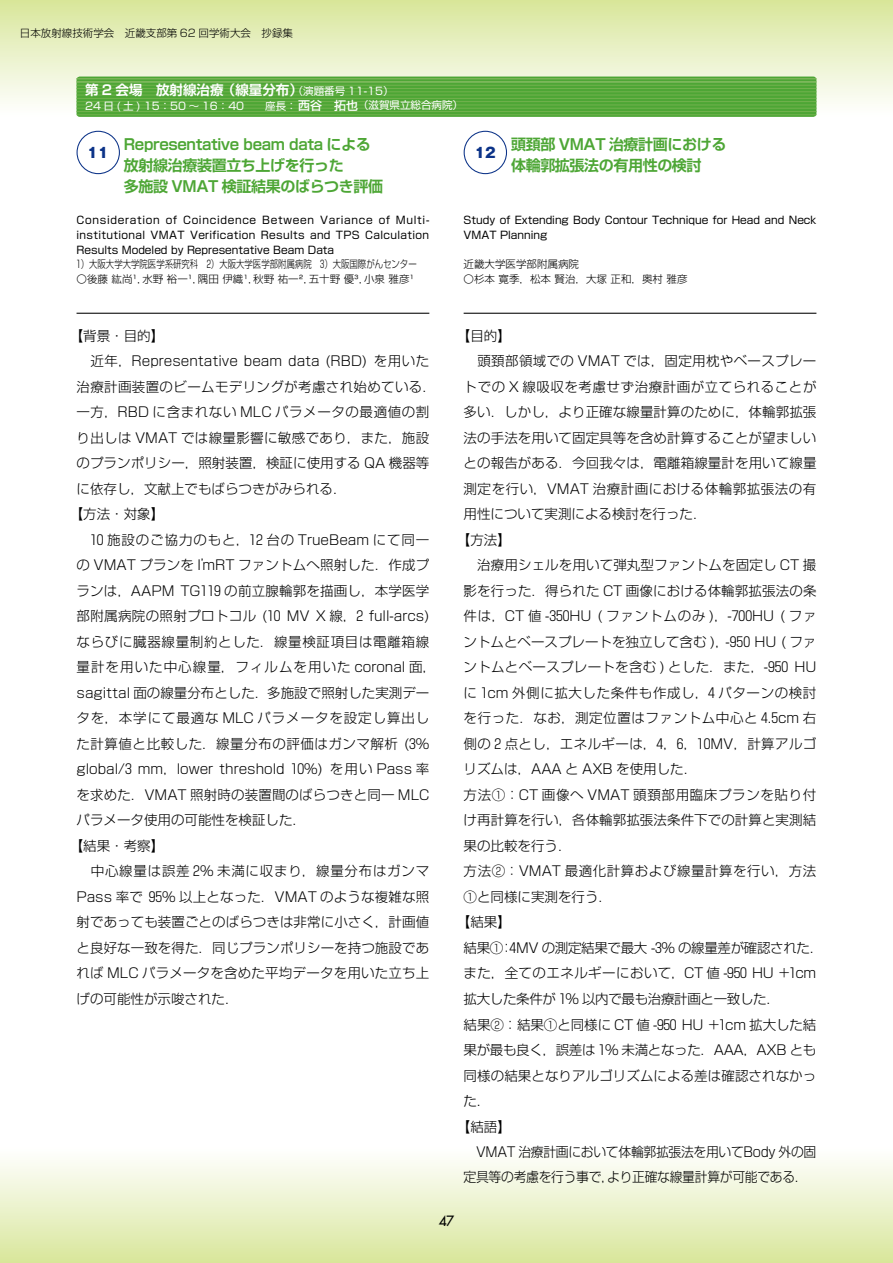
<style>
.page{position:relative;width:893px;height:1263px;background:#fff}
.page>*{position:absolute;margin:0;border:0;box-sizing:border-box;transform-origin:0 0}
.t1{font:700 15px/21px "Shin Go Pro De";letter-spacing:-.025em;color:#4da635}
.t2{font:800 13.8px "Gothic MB101 Pro";color:#0c3388}
.t3{font:13.8px "Futura";color:#000}
.t4{font:300 13.5px "Shin Go Pro";letter-spacing:.005em;color:#000}
.t5{font:300 13.5px "Shin Go Pro";letter-spacing:.025em;color:#000}
.t6{font:300 13.5px "Shin Go Pro";letter-spacing:.045em;color:#000}
.t7{font:300 13.5px "Shin Go Pro";letter-spacing:.04em;color:#000}
.t8{font:300 13.5px "Shin Go Pro";letter-spacing:-.025em;color:#000}
.t9{font:300 13.5px "Shin Go Pro";letter-spacing:.03em;color:#000}
.t10{font:300 13.5px "Shin Go Pro";letter-spacing:-.025em;color:#000;scale:.95 1}
.t11{font:300 13.5px "Shin Go Pro";letter-spacing:.065em;color:#000}
.t12{font:300 13.5px "Shin Go Pro";letter-spacing:.06em;color:#000}
.t13{font:300 13.5px "Shin Go Pro";letter-spacing:.075em;color:#000}
.t14{font:300 13.5px "Shin Go Pro";letter-spacing:.05em;color:#000}
.t15{font:300 13.5px "Shin Go Pro";letter-spacing:.055em;color:#000}
.t16{font:700 13.5px "Shin Go Pro De";color:#fff}
.t17{font:300 13.5px "Shin Go Pro";letter-spacing:.005em;color:#000;scale:.95 1}
.t18{font:500 12px "Shin Go Pro";color:#fff}
.t19{font:10.5px/15px "Shin Go Pro";color:#000}
.t20{font:300 10.5px/15px "Shin Go Pro";color:#000}
.t21{font:10.5px "Shin Go Pro";letter-spacing:.035em;color:#000}
.t22{font:300 10.5px/15px "Shin Go Pro";color:#000;text-align:right;scale:.8 1}
.t23{font:10.5px/14.2px "Shin Go Pro";color:#fff}
.t24{font:10.5px "Shin Go Pro";letter-spacing:.065em;color:#000}
</style>
<div class="page">
<div style="left:1px;top:1145px;width:891px;height:118px;background:linear-gradient(to bottom,#fff,#d9e79d)"></div>
<div style="left:1px;top:0;width:891px;height:118px;background:linear-gradient(to bottom,#d8e69b,#fdfeff)"></div>
<svg style="left:77px;top:77px;width:739px;height:40px;background:#52a739"></svg>
<hr style="left:77px;top:78px;width:739px;height:1px;background:#72b24e">
<hr style="left:77px;top:81px;width:739px;height:1px;background:#72b24e">
<hr style="left:77px;top:85px;width:739px;height:1px;background:#72b24e">
<hr style="left:77px;top:88px;width:739px;height:1px;background:#72b24e">
<hr style="left:77px;top:91px;width:739px;height:1px;background:#72b24e">
<hr style="left:77px;top:95px;width:739px;height:1px;background:#72b24e">
<hr style="left:77px;top:98px;width:739px;height:1px;background:#72b24e">
<hr style="left:77px;top:101px;width:739px;height:1px;background:#72b24e">
<hr style="left:77px;top:105px;width:739px;height:1px;background:#72b24e">
<hr style="left:77px;top:108px;width:739px;height:1px;background:#72b24e">
<hr style="left:77px;top:111px;width:739px;height:1px;background:#72b24e">
<hr style="left:77px;top:114px;width:739px;height:1px;background:#72b24e">
<hr style="left:77px;top:313px;width:352px;height:1px;background:#000">
<div style="left:77px;top:131px;width:43px;height:43px;border:1px solid #0c3388;border-radius:50%"></div>
<div style="left:464px;top:131px;width:43px;height:43px;border:1px solid #0c3388;border-radius:50%"></div>
<hr style="left:464px;top:313px;width:352px;height:1px;background:#000">
<p class="t20" style="left:20px;top:24px;width:275px">日本放射線技術学会　近畿支部第 62 回学術大会　抄録集</p>
<p class="t16" style="left:85px;top:78px;width:219px">第 2 会場　放射線治療（線量分布(</p>
<p class="t23" style="left:85px;top:97px;width:213px">24 日 ( 土 ) 15：50 ～ 16：40　　座長：</p>
<p class="t23" style="left:358px;top:82px;width:106px;text-indent:-65px">（演題番号 11-15(<br>（滋賀県立総合病院(</p>
<p class="t18" style="left:298px;top:95px;width:61px">西谷　拓也</p>
<p class="t2" style="left:88px;top:141px;width:22px">11</p>
<p class="t1" style="left:124px;top:132px;width:261px">Representative beam data による放射線治療装置立ち上げを行った<br>多施設 VMAT 検証結果のばらつき評価</p>
<p class="t2" style="left:475px;top:141px;width:22px">12</p>
<p class="t1" style="left:511px;top:132px;width:217px">頭頚部 VMAT 治療計画における体輪郭拡張法の有用性の検討</p>
<p class="t21" style="left:166px;top:211px;width:13px">of</p>
<p class="t21" style="left:379px;top:211px;width:13px">of</p>
<p class="t24" style="left:77px;top:211px;width:85px">Consideration</p>
<p class="t19" style="left:77px;top:241px;width:259px">Results Modeled by Representative Beam Data</p>
<p class="t24" style="left:183px;top:211px;width:75px">Coincidence</p>
<p class="t24" style="left:262px;top:211px;width:53px">Between</p>
<p class="t24" style="left:320px;top:211px;width:54px">Variance</p>
<p class="t21" style="left:396px;top:211px;width:35px">Multi-</p>
<p class="t21" style="left:190px;top:226px;width:67px">Verification</p>
<p class="t21" style="left:336px;top:226px;width:25px">TPS</p>
<p class="t21" style="left:365px;top:226px;width:65px">Calculation</p>
<p class="t21" style="left:77px;top:226px;width:70px">institutional</p>
<p class="t21" style="left:151px;top:226px;width:36px">VMAT</p>
<p class="t21" style="left:261px;top:226px;width:45px">Results</p>
<p class="t21" style="left:310px;top:226px;width:22px">and</p>
<p class="t22" style="left:77px;top:256px;width:427px">）1 大阪大学大学院医学系研究科　）2 大阪大学医学部附属病院　）3 大阪国際がんセンター小泉雅彦¹</p>
<p class="t20" style="left:309px;top:271px;width:62px">五十野優³，</p>
<p class="t20" style="left:77px;top:271px;width:73px">〇後藤紘尚¹，</p>
<p class="t20" style="left:198px;top:271px;width:62px">隅田伊織¹，</p>
<p class="t20" style="left:253px;top:271px;width:62px">秋野祐一²，</p>
<p class="t20" style="left:142px;top:271px;width:62px">水野裕一¹，</p>
<p class="t19" style="left:464px;top:211px;width:354px">Study of Extending Body Contour Technique for Head and Neck<br>VMAT Planning</p>
<p class="t20" style="left:464px;top:256px;width:225px">近畿大学医学部附属病院<br>〇杉本寛季，松本賢治，大塚正和，奥村雅彦</p>
<p class="t4" style="left:70px;top:325px;width:96px">【背景・目的【</p>
<p class="t4" style="left:77px;top:350px;width:292px">　近年，Representative beam data (RBD)</p>
<p class="t5" style="left:77px;top:376px;width:361px">治療計画装置のビームモデリングが考慮され始めている．</p>
<p class="t6" style="left:77px;top:401px;width:354px">一方，RBD に含まれない MLC パラメータの最適値の割</p>
<p class="t5" style="left:77px;top:427px;width:354px">り出しは VMAT では線量影響に敏感であり，また，施設</p>
<p class="t4" style="left:77px;top:452px;width:354px">のプランポリシー，照射装置，検証に使用する QA 機器等</p>
<p class="t4" style="left:77px;top:478px;width:272px">に依存し，文献上でもばらつきがみられる．</p>
<p class="t4" style="left:70px;top:503px;width:96px">【方法・対象【</p>
<p class="t11" style="left:77px;top:529px;width:354px">　10 施設のご協力のもと，12 台の TrueBeam にて同一</p>
<p class="t4" style="left:202px;top:554px;width:228px">mRT ファントムへ照射した．作成プ</p>
<p class="t4" style="left:374px;top:350px;width:57px">を用いた</p>
<p class="t4" style="left:77px;top:554px;width:139px">の VMAT プランを ’I</p>
<p class="t4" style="left:77px;top:580px;width:354px">ランは，AAPM TG119 の前立腺輪郭を描画し，本学医学</p>
<p class="t5" style="left:77px;top:605px;width:354px">部附属病院の照射プロトコル (10 MV X 線，2 full-arcs(</p>
<p class="t14" style="left:77px;top:631px;width:354px">ならびに臓器線量制約とした．線量検証項目は電離箱線</p>
<p class="t13" style="left:77px;top:656px;width:361px">量計を用いた中心線量，フィルムを用いた coronal 面，</p>
<p class="t4" style="left:77px;top:682px;width:354px">sagittal 面の線量分布とした．多施設で照射した実測デー</p>
<p class="t11" style="left:77px;top:707px;width:354px">タを，本学にて最適な MLC パラメータを設定し算出し</p>
<p class="t7" style="left:77px;top:733px;width:354px">た計算値と比較した．線量分布の評価はガンマ解析 )3%</p>
<p class="t4" style="left:330px;top:758px;width:101px">を用い Pass 率</p>
<p class="t4" style="left:77px;top:758px;width:248px">global/3 mm，lower threshold 10%)</p>
<p class="t4" style="left:77px;top:784px;width:354px">を求めた．VMAT 照射時の装置間のばらつきと同一 MLC</p>
<p class="t4" style="left:77px;top:809px;width:231px">パラメータ使用の可能性を検証した．</p>
<p class="t4" style="left:70px;top:835px;width:96px">【結果・考察【</p>
<p class="t15" style="left:77px;top:860px;width:354px">　中心線量は誤差 2% 未満に収まり，線量分布はガンマ</p>
<p class="t4" style="left:77px;top:886px;width:354px">Pass 率で 95% 以上となった．VMAT のような複雑な照</p>
<p class="t4" style="left:77px;top:911px;width:354px">射であっても装置ごとのばらつきは非常に小さく，計画値</p>
<p class="t4" style="left:77px;top:937px;width:354px">と良好な一致を得た．同じプランポリシーを持つ施設であ</p>
<p class="t4" style="left:77px;top:962px;width:354px">れば MLC パラメータを含めた平均データを用いた立ち上</p>
<p class="t4" style="left:77px;top:988px;width:164px">げの可能性が示唆された．</p>
<p class="t4" style="left:457px;top:325px;width:55px">【目的【</p>
<p class="t5" style="left:464px;top:350px;width:354px">　頭頚部領域での VMAT では，固定用枕やベースプレー</p>
<p class="t7" style="left:464px;top:376px;width:354px">トでの X 線吸収を考慮せず治療計画が立てられることが</p>
<p class="t4" style="left:464px;top:401px;width:354px">多い．しかし，より正確な線量計算のために，体輪郭拡張</p>
<p class="t4" style="left:464px;top:427px;width:354px">法の手法を用いて固定具等を含め計算することが望ましい</p>
<p class="t4" style="left:464px;top:452px;width:354px">との報告がある．今回我々は，電離箱線量計を用いて線量</p>
<p class="t7" style="left:464px;top:478px;width:354px">測定を行い，VMAT 治療計画における体輪郭拡張法の有</p>
<p class="t4" style="left:464px;top:503px;width:244px">用性について実測による検討を行った．</p>
<p class="t4" style="left:457px;top:529px;width:55px">【方法【</p>
<p class="t4" style="left:464px;top:554px;width:354px">　治療用シェルを用いて弾丸型ファントムを固定し CT 撮</p>
<p class="t4" style="left:464px;top:580px;width:354px">影を行った．得られた CT 画像における体輪郭拡張法の条</p>
<p class="t12" style="left:464px;top:605px;width:354px">件は，CT 値 -350HU ( ファントムのみ )，-700HU ( ファ</p>
<p class="t4" style="left:464px;top:631px;width:354px">ントムとベースプレートを独立して含む )，-950 HU ( ファ</p>
<p class="t4" style="left:464px;top:656px;width:354px">ントムとベースプレートを含む ) とした．また，-950 HU</p>
<p class="t6" style="left:464px;top:682px;width:354px">に 1cm 外側に拡大した条件も作成し，4 パターンの検討</p>
<p class="t6" style="left:464px;top:707px;width:354px">を行った．なお，測定位置はファントム中心と 4.5cm 右</p>
<p class="t9" style="left:464px;top:733px;width:354px">側の 2 点とし，エネルギーは，4，6，10MV，計算アルゴ</p>
<p class="t4" style="left:464px;top:758px;width:235px">リズムは，AAA と AXB を使用した．</p>
<p class="t6" style="left:464px;top:784px;width:354px">方法①：CT 画像へ VMAT 頭頚部用臨床プランを貼り付</p>
<p class="t4" style="left:464px;top:809px;width:354px">け再計算を行い，各体輪郭拡張法条件下での計算と実測結</p>
<p class="t4" style="left:464px;top:835px;width:109px">果の比較を行う．</p>
<p class="t7" style="left:464px;top:860px;width:354px">方法②：VMAT 最適化計算および線量計算を行い，方法</p>
<p class="t4" style="left:464px;top:886px;width:150px">①と同様に実測を行う．</p>
<p class="t4" style="left:457px;top:911px;width:55px">【結果【</p>
<p class="t8" style="left:500px;top:937px;width:325px">：4MV の測定結果で最大 -3% の線量差が確認された．</p>
<p class="t4" style="left:464px;top:937px;width:41px">結果①</p>
<p class="t9" style="left:464px;top:962px;width:354px">また，全てのエネルギーにおいて，CT 値 -950 HU +1cm</p>
<p class="t8" style="left:464px;top:988px;width:318px">拡大した条件が 1% 以内で最も治療計画と一致した．</p>
<p class="t4" style="left:464px;top:1013px;width:354px">結果②：結果①と同様に CT 値 -950 HU +1cm 拡大した結</p>
<p class="t8" style="left:464px;top:1039px;width:354px">果が最も良く，誤差は 1% 未満となった．AAA，AXB とも</p>
<p class="t4" style="left:464px;top:1064px;width:354px">同様の結果となりアルゴリズムによる差は確認されなかっ</p>
<p class="t4" style="left:464px;top:1090px;width:28px">た．</p>
<p class="t4" style="left:457px;top:1115px;width:55px">【結語【</p>
<p class="t10" style="left:464px;top:1141px;width:373px">　VMAT 治療計画において体輪郭拡張法を用いてBody 外の固</p>
<p class="t10" style="left:464px;top:1166px;width:364px">定具等の考慮を行う事でより正確な線量計算が可能である．</p>
<p class="t17" style="left:601px;top:1166px;width:15px">，</p>
<p class="t3" style="left:439px;top:1212px;width:17px">47</p>
</div>
